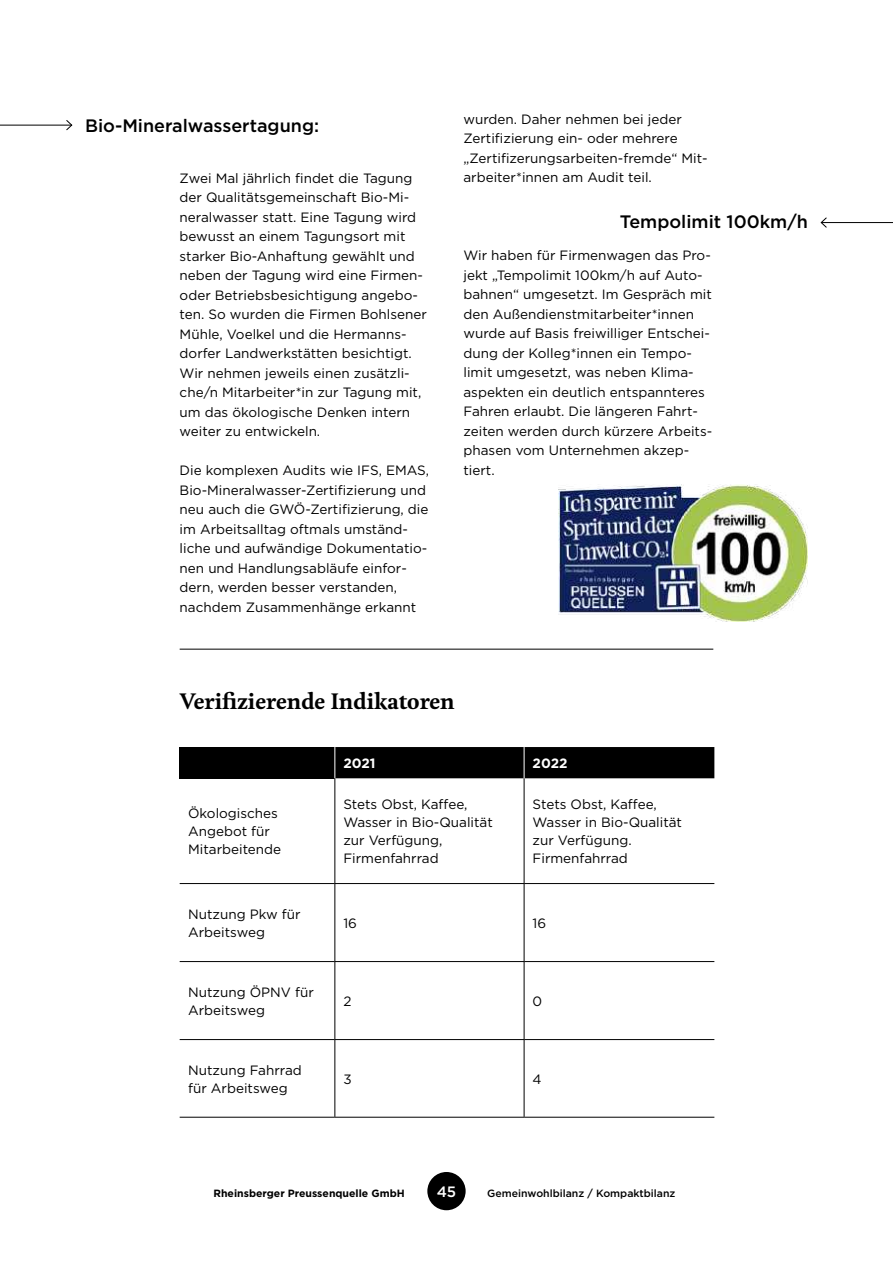
<style>
.page{position:relative;width:893px;height:1263px;background:#fff}
.page>*{position:absolute;margin:0;border:0;box-sizing:border-box;transform-origin:0 0}
.t1{font:700 21px "Feijoa";color:#000}
.t2{font:500 18px "Gotham";color:#000}
.t3{font:500 15px "Gotham";color:#fff}
.t4{font:13.5px/19.5px "Gotham";color:#000}
.t5{font:700 13.5px "Gotham";color:#fff}
.t6{font:700 10.5px "Gotham";color:#000}
.t7{font:500 10.5px "Gotham";color:#000}
</style>
<div class="page">
<div style="left:427px;top:1172px;width:39px;height:38px;background:#000;border-radius:50%"></div>
<hr style="left:0;top:125px;width:72px;height:1px;background:#000">
<svg style="left:65px;top:120px;width:8px;height:11px"></svg>
<hr style="left:821px;top:222px;width:72px;height:1px;background:#000">
<svg style="left:820px;top:217px;width:7px;height:11px"></svg>
<hr style="left:180px;top:649px;width:533px;height:1px;background:#000">
<div style="left:180px;top:747px;width:155px;height:31px;background:#000"></div>
<div style="left:335px;top:747px;width:379px;height:31px;background:#000"></div>
<hr style="left:334px;top:778px;width:1px;height:105px;background:#000">
<hr style="left:524px;top:778px;width:1px;height:105px;background:#000">
<hr style="left:180px;top:883px;width:155px;height:1px;background:#000">
<hr style="left:335px;top:883px;width:189px;height:1px;background:#000">
<hr style="left:334px;top:884px;width:1px;height:77px;background:#000">
<hr style="left:524px;top:883px;width:190px;height:1px;background:#000">
<hr style="left:524px;top:884px;width:1px;height:77px;background:#000">
<hr style="left:180px;top:961px;width:155px;height:1px;background:#000">
<hr style="left:335px;top:961px;width:189px;height:1px;background:#000">
<hr style="left:334px;top:962px;width:1px;height:77px;background:#000">
<hr style="left:524px;top:961px;width:190px;height:1px;background:#000">
<hr style="left:524px;top:962px;width:1px;height:77px;background:#000">
<hr style="left:180px;top:1039px;width:155px;height:1px;background:#000">
<hr style="left:335px;top:1039px;width:189px;height:1px;background:#000">
<hr style="left:334px;top:1040px;width:1px;height:77px;background:#000">
<hr style="left:524px;top:1039px;width:190px;height:1px;background:#000">
<hr style="left:524px;top:1040px;width:1px;height:77px;background:#000">
<hr style="left:180px;top:1117px;width:155px;height:1px;background:#000">
<hr style="left:335px;top:1117px;width:189px;height:1px;background:#000">
<hr style="left:524px;top:1117px;width:190px;height:1px;background:#000">
<hr style="left:334px;top:747px;width:1px;height:31px;background:#fff">
<hr style="left:524px;top:747px;width:1px;height:31px;background:#fff">
<img style="left:558px;top:485px;width:250px;height:136px">
<h2 class="t2" style="left:85px;top:113px;width:236px">Bio-Mineralwassertagung:</h2>
<p class="t4" style="left:180px;top:168px;width:249px">Zwei Mal jährlich findet die Tagung der Qualitätsgemeinschaft Bio-Mi&shy;neralwasser statt. Eine Tagung wird bewusst an einem Tagungsort mit starker Bio-Anhaftung gewählt und neben der Tagung wird eine Firmen&shy;oder Betriebsbesichtigung angebo&shy;ten. So wurden die Firmen Bohlsener Mühle, Voelkel und die Hermanns&shy;dorfer Landwerkstätten besichtigt.<br>Wir nehmen jeweils einen zusätzli&shy;che/n Mitarbeiter*in zur Tagung mit, um das ökologische Denken intern weiter zu entwickeln.</p>
<p class="t4" style="left:180px;top:460px;width:251px">Die komplexen Audits wie IFS, EMAS, Bio-Mineralwasser-Zertifizierung und neu auch die GWÖ-Zertifizierung, die im Arbeitsalltag oftmals umständ&shy;liche und aufwändige Dokumentatio&shy;nen und Handlungsabläufe einfor&shy;dern, werden besser verstanden, nachdem Zusammenhänge erkannt</p>
<p class="t4" style="left:463px;top:109px;width:246px">wurden. Daher nehmen bei jeder Zertifizierung ein- oder mehrere „Zertifizerungsarbeiten-fremde“ Mit&shy;arbeiter*innen am Audit teil.</p>
<h2 class="t2" style="left:620px;top:210px;width:190px">Tempolimit 100km/h</h2>
<p class="t4" style="left:463px;top:246px;width:250px">Wir haben für Firmenwagen das Pro&shy;jekt „Tempolimit 100km/h auf Auto&shy;bahnen“ umgesetzt. Im Gespräch mit den Außendienstmitarbeiter*innen wurde auf Basis freiwilliger Entschei&shy;dung der Kolleg*innen ein Tempo&shy;limit umgesetzt, was neben Klima&shy;aspekten ein deutlich entspannteres Fahren erlaubt. Die längeren Fahrt&shy;zeiten werden durch kürzere Arbeits&shy;phasen vom Unternehmen akzep&shy;tiert.</p>
<h1 class="t1" style="left:180px;top:687px;width:277px">Verifizierende Indikatoren</h1>
<p class="t5" style="left:343px;top:754px;width:34px">2021</p>
<p class="t5" style="left:533px;top:754px;width:36px">2022</p>
<p class="t4" style="left:188px;top:804px;width:95px;line-height:18px">Ökologisches<br>Angebot für<br>Mitarbeitende</p>
<p class="t4" style="left:343px;top:795px;width:151px;line-height:18px">Stets Obst, Kaffee,<br>Wasser in Bio-Qualität zur Verfügung,<br>Firmenfahrrad</p>
<p class="t4" style="left:533px;top:795px;width:151px;line-height:18px">Stets Obst, Kaffee,<br>Wasser in Bio-Qualität zur Verfügung.<br>Firmenfahrrad</p>
<p class="t4" style="left:188px;top:905px;width:114px;line-height:18px">Nutzung Pkw für<br>Arbeitsweg</p>
<p class="t4" style="left:343px;top:913px;width:15px">16</p>
<p class="t4" style="left:533px;top:913px;width:15px">16</p>
<p class="t4" style="left:188px;top:983px;width:127px;line-height:18px">Nutzung ÖPNV für<br>Arbeitsweg</p>
<p class="t4" style="left:343px;top:991px;width:10px">2</p>
<p class="t4" style="left:533px;top:991px;width:11px">0</p>
<p class="t4" style="left:188px;top:1061px;width:115px;line-height:18px">Nutzung Fahrrad für Arbeitsweg</p>
<p class="t4" style="left:343px;top:1069px;width:10px">3</p>
<p class="t4" style="left:533px;top:1069px;width:11px">4</p>
<p class="t6" style="left:213px;top:1186px;width:193px">Rheinsberger Preussenquelle GmbH</p>
<p class="t3" style="left:437px;top:1181px;width:21px">45</p>
<p class="t7" style="left:487px;top:1186px;width:190px">Gemeinwohlbilanz / Kompaktbilanz</p>
</div>
